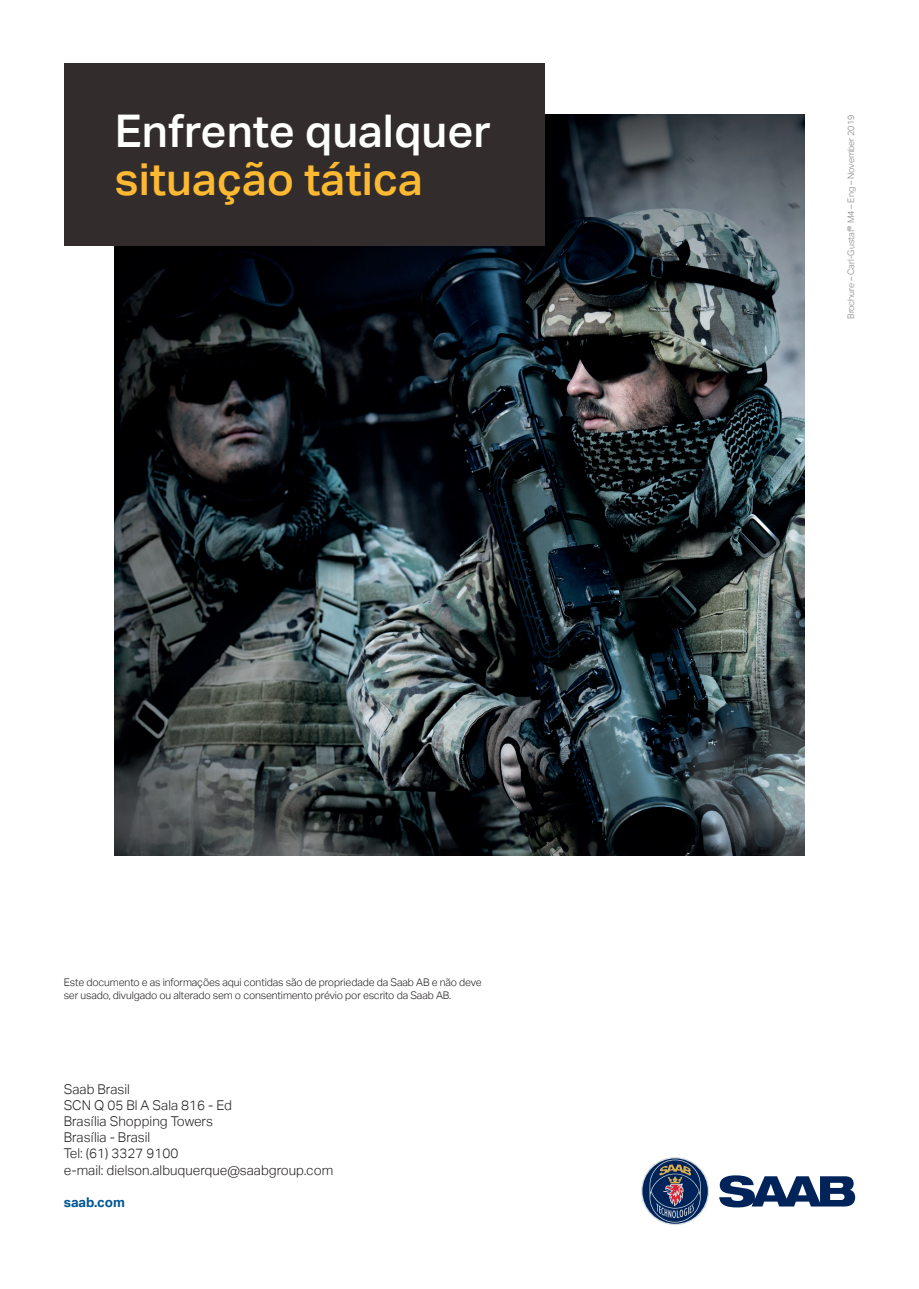
<style>
.page{position:relative;width:919px;height:1289px;background:#fff}
.page>*{position:absolute;margin:0;border:0;box-sizing:border-box;transform-origin:0 0}
.new_body_copy{font:500 45px/48px "Aktiv Grotesk";color:#fff}
.new_body_copy-2{font:300 13.5px/16.2px "Aktiv Grotesk";color:#231f20}
.new_body_copy-3{font:700 13.5px "Aktiv Grotesk";color:#015691}
.new_body_copy-4{font:300 10.5px/12.6px "Aktiv Grotesk";letter-spacing:-.01em;color:#231f20}
.new_body_copy-5{font:300 9px "Aktiv Grotesk";letter-spacing:-.01em;color:#868382}
.s1{color:#fdb931}
</style>
<div class="page">
<img style="left:115px;top:115px;width:689px;height:740px">
<div style="left:64px;top:64px;width:480px;height:182px;background:#322d2c"></div>
<svg style="left:641px;top:1156px;width:68px;height:69px"></svg>
<div style="left:642px;top:1158px;width:65px;height:65px;background:#002359;border-radius:50%"></div>
<svg style="left:649px;top:1159px;width:51px;height:63px"></svg>
<svg style="left:719px;top:1175px;width:136px;height:32px"></svg>
<p class="new_body_copy" style="left:115px;top:107px;width:378px">Enfrente qualquer <span class="s1">situação tática</span></p>
<p class="new_body_copy-4" style="left:64px;top:976px;width:419px">Este documento e as informações aqui contidas são de propriedade da Saab AB e não deve ser usado, divulgado ou alterado sem o consentimento prévio por escrito da Saab AB.</p>
<p class="new_body_copy-2" style="left:64px;top:1080px;width:68px">Saab Brasil</p>
<p class="new_body_copy-2" style="left:64px;top:1097px;width:170px">SCN Q 05 Bl A Sala 816 - Ed<br>Brasília Shopping Towers</p>
<p class="new_body_copy-2" style="left:64px;top:1129px;width:88px">Brasília - Brasil</p>
<p class="new_body_copy-2" style="left:64px;top:1145px;width:116px">Tel: (61) 3327 9100</p>
<p class="new_body_copy-2" style="left:64px;top:1161px;width:271px">e-mail: dielson.albuquerque@saabgroup.com</p>
<p class="new_body_copy-3" style="left:64px;top:1194px;width:62px">saab.com</p>
<p class="new_body_copy-5" style="left:845px;top:319px;width:206px;rotate:-90deg">Brochure – Carl-Gustaf® M4 – Eng – November 2019</p>
</div>
